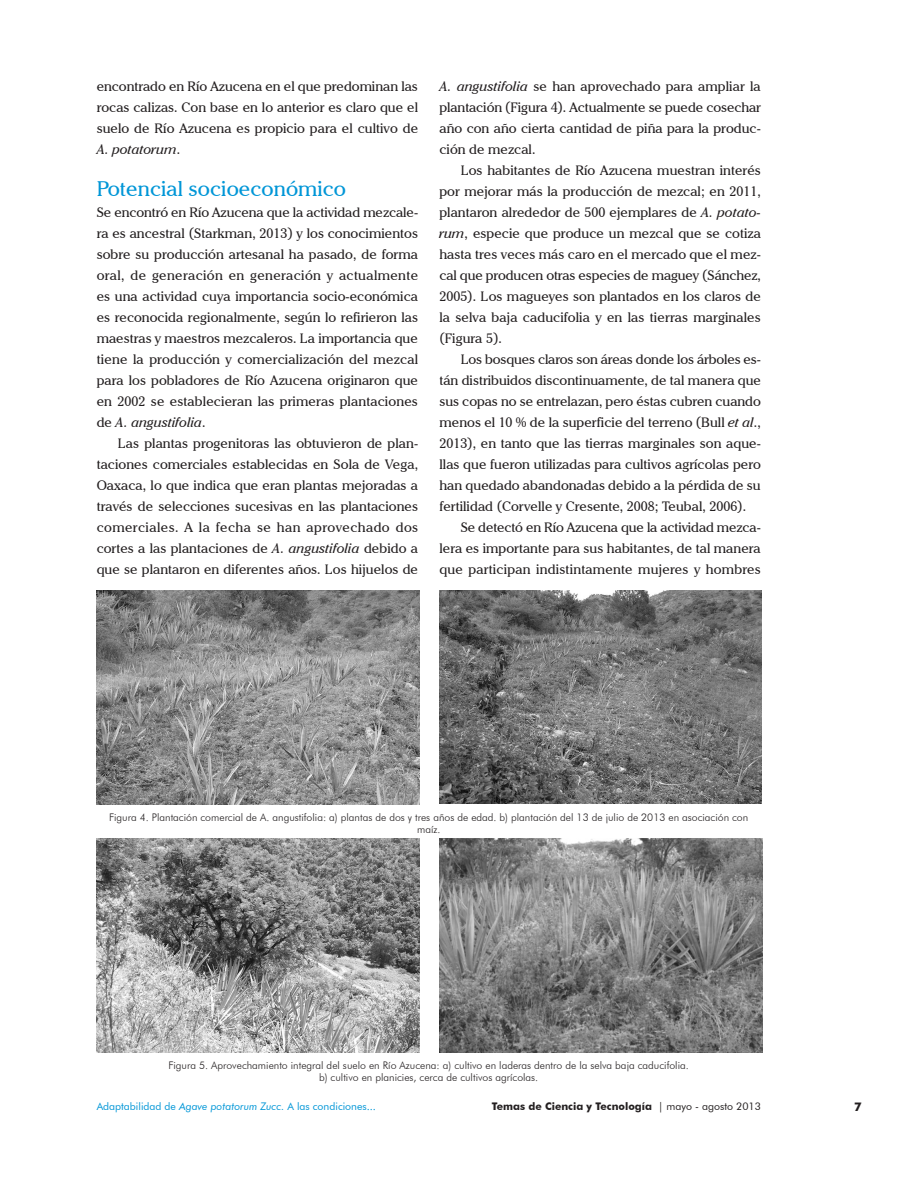
<style>
.page{position:relative;width:918px;height:1188px;background:#fff}
.page>*{position:absolute;margin:0;border:0;box-sizing:border-box;transform-origin:0 0}
._1__subcabeza{font:21px "Cheltenham IT Cby BT";color:#0196d7}
.cuerpo{font:13.5px/21px "Cheltenham IT Cby BT";color:#231f20;text-align:justify}
.t1{font:700 12px "Futura BT";color:#231f20}
.grafica{font:300 10.5px/12px "Futura BT";color:#231f20;text-align:center}
.t2{font:10.5px "Futura BT";color:#0196d7}
.t3{font:700 10.5px "Futura BT";color:#231f20}
.s1{font-style:italic}
.s2{font-weight:400}
</style>
<div class="page">
<img style="left:97px;top:590px;width:323px;height:214px">
<img style="left:439px;top:590px;width:322px;height:213px">
<img style="left:97px;top:838px;width:322px;height:214px">
<img style="left:439px;top:838px;width:324px;height:215px">
<p class="cuerpo" style="left:97px;top:75px;width:323px">encontrado en Río Azucena en el que predominan las rocas calizas. Con base en lo anterior es claro que el suelo de Río Azucena es propicio para el cultivo de <span class="s1">A. potatorum</span>.</p>
<p class="_1__subcabeza" style="left:97px;top:175px;width:251px">Potencial socioeconómico</p>
<p class="cuerpo" style="left:97px;top:201px;width:323px">Se encontró en Río Azucena que la actividad mezcale&shy;ra es ancestral (Starkman, 2013) y los conocimientos sobre su producción artesanal ha pasado, de forma oral, de generación en generación y actualmente es una actividad cuya importancia socio-económica es reconocida regionalmente, según lo refirieron las maestras y maestros mezcaleros. La importancia que tiene la producción y comercialización del mezcal para los pobladores de Río Azucena originaron que en 2002 se establecieran las primeras plantaciones de <span class="s1">A. angustifolia</span>.</p>
<p class="cuerpo" style="left:97px;top:432px;width:323px;text-indent:21px">Las plantas progenitoras las obtuvieron de plan&shy;taciones comerciales establecidas en Sola de Vega, Oaxaca, lo que indica que eran plantas mejoradas a través de selecciones sucesivas en las plantaciones comerciales. A la fecha se han aprovechado dos cortes a las plantaciones de <span class="s1">A. angustifolia</span> debido a que se plantaron en diferentes años. Los hijuelos de</p>
<p class="cuerpo" style="left:439px;top:75px;width:323px"><span class="s1">A. angustifolia</span> se han aprovechado para ampliar la plantación (Figura 4). Actualmente se puede cosechar año con año cierta cantidad de piña para la produc&shy;ción de mezcal.</p>
<p class="cuerpo" style="left:439px;top:159px;width:323px;text-indent:21px">Los habitantes de Río Azucena muestran interés por mejorar más la producción de mezcal; en 2011, plantaron alrededor de 500 ejemplares de <span class="s1">A. potato&shy;rum</span>, especie que produce un mezcal que se cotiza hasta tres veces más caro en el mercado que el mez&shy;cal que producen otras especies de maguey (Sánchez, 2005). Los magueyes son plantados en los claros de la selva baja caducifolia y en las tierras marginales (Figura 5).</p>
<p class="cuerpo" style="left:439px;top:348px;width:323px;text-indent:21px">Los bosques claros son áreas donde los árboles es&shy;tán distribuidos discontinuamente, de tal manera que sus copas no se entrelazan, pero éstas cubren cuando menos el 10 % de la superficie del terreno (Bull <span class="s1">et al</span>., 2013), en tanto que las tierras marginales son aque&shy;llas que fueron utilizadas para cultivos agrícolas pero han quedado abandonadas debido a la pérdida de su fertilidad (Corvelle y Cresente, 2008; Teubal, 2006).</p>
<p class="cuerpo" style="left:439px;top:516px;width:323px;text-indent:21px">Se detectó en Río Azucena que la actividad mezca&shy;lera es importante para sus habitantes, de tal manera que participan indistintamente mujeres y hombres</p>
<p class="grafica" style="left:109px;top:811px;width:641px">Figura 4. Plantación comercial de A. angustifolia: a) plantas de dos y tres años de edad. b) plantación del 13 de julio de 2013 en asociación con maíz.</p>
<p class="grafica" style="left:169px;top:1060px;width:522px">Figura 5. Aprovechamiento integral del suelo en Río Azucena: a) cultivo en laderas dentro de la selva baja caducifolia.</p>
<p class="grafica" style="left:319px;top:1072px;width:221px">b) cultivo en planicies, cerca de cultivos agrícolas.</p>
<p class="t2" style="left:97px;top:1100px;width:281px">Adaptabilidad de <span class="s1">Agave potatorum Zucc.</span> A las condiciones...</p>
<p class="t3" style="left:492px;top:1100px;width:271px">Temas de Ciencia y Tecnología <span class="s2">| mayo - agosto 2013</span></p>
<p class="t1" style="left:854px;top:1100px;width:9px">7</p>
</div>
